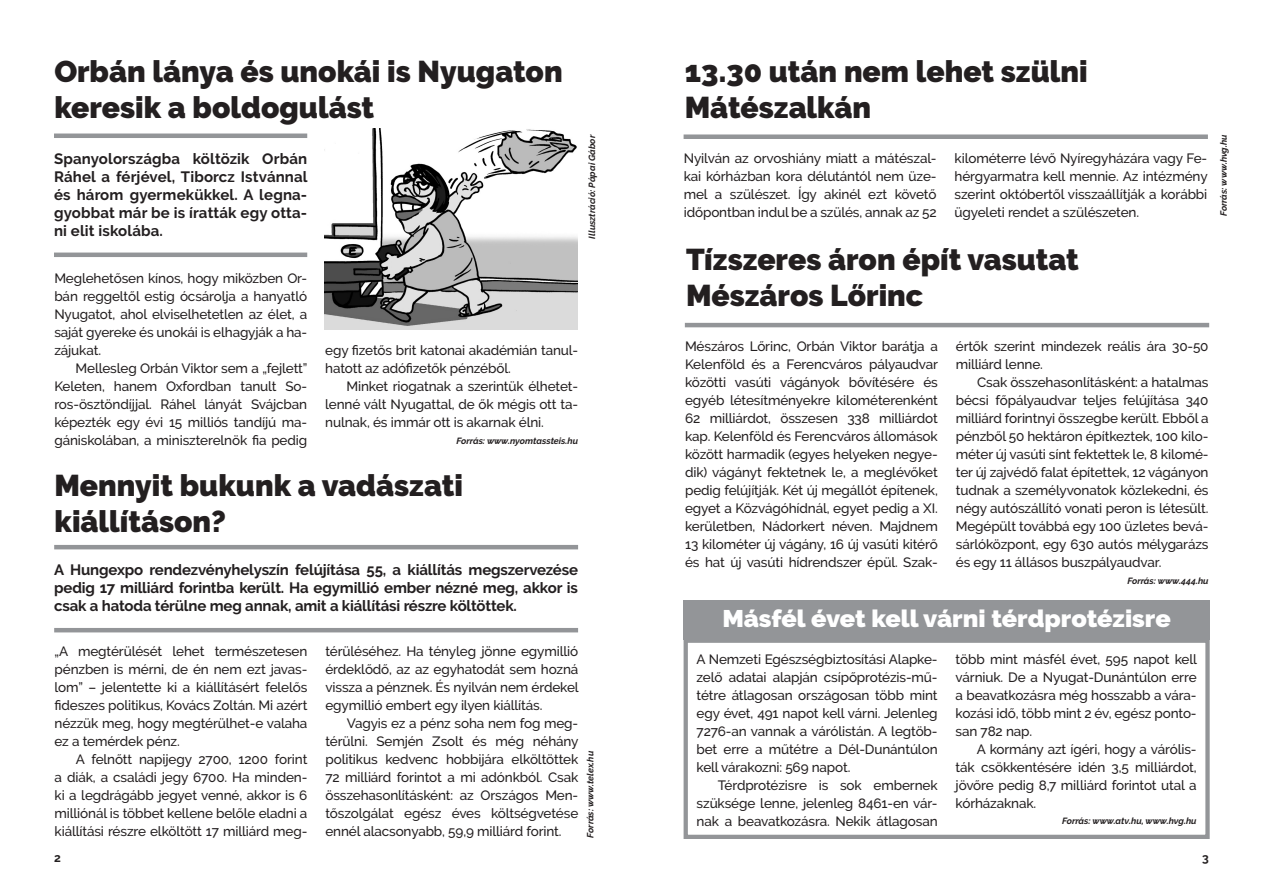
<style>
.page{position:relative;width:1263px;height:893px;background:#fff}
.page>*{position:absolute;margin:0;border:0;box-sizing:border-box;transform-origin:0 0}
._00_cím{font:900 30px/36px "Raleway";color:#231f20}
._00_kenyér{font:900 24px "Raleway";color:#fff;scale:1.05 1}
._00_lead{font:700 15px/18px "Raleway";letter-spacing:-.01em;color:#231f20;text-align:justify}
._00_kenyér-2{font:500 13.5px/18px "Raleway";letter-spacing:-.01em;color:#231f20;text-align:justify}
._00_box_kiemelt_text{font:700 12px "Raleway";color:#231f20}
._00_képalá{font:italic 700 9px "Raleway";color:#231f20}
</style>
<div class="page">
<div style="left:684px;top:600px;width:526px;height:39px;background:#939598"></div>
<div style="left:684px;top:638px;width:526px;height:201px;border:4px solid #939598"></div>
<div style="left:684px;top:134px;width:524px;height:5px;background:#939598"></div>
<hr style="left:54px;top:134px;width:253px;height:4px;background:#939598">
<hr style="left:54px;top:253px;width:253px;height:4px;background:#939598">
<hr style="left:54px;top:545px;width:524px;height:4px;background:#939598">
<hr style="left:54px;top:628px;width:524px;height:4px;background:#939598">
<img style="left:325px;top:129px;width:253px;height:200px">
<hr style="left:685px;top:323px;width:524px;height:4px;background:#939598">
<p class="_00_cím" style="left:54px;top:54px;width:510px">Orbán lánya és unokái is Nyugaton keresik a boldogulást</p>
<p class="_00_lead" style="left:54px;top:149px;width:255px">Spanyolországba költözik Orbán Ráhel a férjével, Tiborcz Istvánnal és három gyermekükkel. A legna&shy;gyobbat már be is íratták egy otta&shy;ni elit iskolába.</p>
<p class="_00_képalá" style="left:587px;top:239px;width:105px;rotate:-90deg">Illusztráció: Pápai Gábor</p>
<p class="_00_kenyér-2" style="left:54px;top:269px;width:254px">Meglehetősen kínos, hogy miközben Or&shy;bán reggeltől estig ócsárolja a hanyatló Nyugatot, ahol elviselhetetlen az élet, a saját gyereke és unokái is elhagyják a ha&shy;zájukat.</p>
<p class="_00_kenyér-2" style="left:54px;top:359px;width:255px;text-indent:21px">Mellesleg Orbán Viktor sem a „fejlett” Keleten, hanem Oxfordban tanult So&shy;ros-ösztöndíjjal. Ráhel lányát Svájcban képezték egy évi 15 milliós tandíjú ma&shy;gániskolában, a miniszterelnök fia pedig</p>
<p class="_00_kenyér-2" style="left:325px;top:341px;width:254px">egy fizetős brit katonai akadémián tanul&shy;hatott az adófizetők pénzéből.</p>
<p class="_00_kenyér-2" style="left:325px;top:377px;width:254px;text-indent:21px">Minket riogatnak a szerintük élhetet&shy;lenné vált Nyugattal, de ők mégis ott ta&shy;nulnak, és immár ott is akarnak élni.</p>
<p class="_00_képalá" style="left:456px;top:435px;width:123px">Forrás: www.nyomtassteis.hu</p>
<p class="_00_cím" style="left:55px;top:467px;width:410px">Mennyit bukunk a vadászati kiállításon?</p>
<p class="_00_lead" style="left:54px;top:561px;width:525px">A Hungexpo rendezvényhelyszín felújítása 55, a kiállítás megszervezése pedig 17 milliárd forintba került. Ha egymillió ember nézné meg, akkor is csak a hatoda térülne meg annak, amit a kiállítási részre költöttek.</p>
<p class="_00_kenyér-2" style="left:55px;top:642px;width:254px">„A megtérülését lehet természetesen pénzben is mérni, de én nem ezt javas&shy;lom” – jelentette ki a kiállításért felelős fideszes politikus, Kovács Zoltán. Mi azért nézzük meg, hogy megtérülhet-e valaha ez a temérdek pénz.</p>
<p class="_00_kenyér-2" style="left:55px;top:750px;width:254px;text-indent:21px">A felnőtt napijegy 2700, 1200 forint a diák, a családi jegy 6700. Ha minden&shy;ki a legdrágább jegyet venné, akkor is 6 milliónál is többet kellene belőle eladni a kiállítási részre elköltött 17 milliárd meg-</p>
<p class="_00_kenyér-2" style="left:325px;top:642px;width:255px">térüléséhez. Ha tényleg jönne egymillió érdeklődő, az az egyhatodát sem hozná vissza a pénznek. És nyilván nem érdekel egymillió embert egy ilyen kiállítás.</p>
<p class="_00_kenyér-2" style="left:325px;top:714px;width:255px;text-indent:21px">Vagyis ez a pénz soha nem fog meg&shy;térülni. Semjén Zsolt és még néhány politikus kedvenc hobbijára elköltöttek 72 milliárd forintot a mi adónkból. Csak összehasonlításként: az Országos Men&shy;tőszolgálat egész éves költségvetése ennél alacsonyabb, 59,9 milliárd forint.</p>
<p class="_00_képalá" style="left:585px;top:838px;width:88px;rotate:-90deg">Forrás: www.telex.hu</p>
<p class="_00_cím" style="left:685px;top:54px;width:404px">13.30 után nem lehet szülni<br>Mátészalkán</p>
<p class="_00_kenyér-2" style="left:684px;top:149px;width:254px">Nyilván az orvoshiány miatt a mátészal&shy;kai kórházban kora délutántól nem üze&shy;mel a szülészet. Így akinél ezt követő időpontban indul be a szülés, annak az 52</p>
<p class="_00_kenyér-2" style="left:954px;top:149px;width:255px">kilométerre lévő Nyíregyházára vagy Fe&shy;hérgyarmatra kell mennie. Az intézmény szerint októbertől visszaállítják a korábbi ügyeleti rendet a szülészeten.</p>
<p class="_00_cím" style="left:686px;top:242px;width:394px">Tízszeres áron épít vasutat<br>Mészáros Lőrinc</p>
<p class="_00_kenyér-2" style="left:685px;top:337px;width:255px">Mészáros Lőrinc, Orbán Viktor barátja a Kelenföld és a Ferencváros pályaudvar közötti vasúti vágányok bővítésére és egyéb létesítményekre kilométerenként 62 milliárdot, összesen 338 milliárdot kap. Kelenföld és Ferencváros állomások között harmadik (egyes helyeken negye&shy;dik) vágányt fektetnek le, a meglévőket pedig felújítják. Két új megállót építenek, egyet a Közvágóhídnál, egyet pedig a XI. kerületben, Nádorkert néven. Majdnem 13 kilométer új vágány, 16 új vasúti kitérő és hat új vasúti hídrendszer épül. Szak-</p>
<p class="_00_kenyér-2" style="left:956px;top:337px;width:254px">értők szerint mindezek reális ára 30-50 milliárd lenne.</p>
<p class="_00_kenyér-2" style="left:956px;top:373px;width:254px;text-indent:21px">Csak összehasonlításként: a hatalmas bécsi főpályaudvar teljes felújítása 340 milliárd forintnyi összegbe került. Ebből a pénzből 50 hektáron építkeztek, 100 kilo&shy;méter új vasúti sínt fektettek le, 8 kilomé&shy;ter új zajvédő falat építettek, 12 vágányon tudnak a személyvonatok közlekedni, és négy autószállító vonati peron is létesült.<br>Megépült továbbá egy 100 üzletes bevá&shy;sárlóközpont, egy 630 autós mélygarázs és egy 11 állásos buszpályaudvar.</p>
<p class="_00_képalá" style="left:1127px;top:575px;width:83px">Forrás: www.444.hu</p>
<p class="_00_kenyér" style="left:722px;top:605px;width:429px">Másfél évet kell várni térdprotézisre</p>
<p class="_00_kenyér-2" style="left:697px;top:650px;width:243px">A Nemzeti Egészségbiztosítási Alapke&shy;zelő adatai alapján csípőprotézis-mű&shy;tétre átlagosan országosan több mint egy évet, 491 napot kell várni. Jelenleg 7276-an vannak a várólistán. A legtöb&shy;bet erre a műtétre a Dél-Dunántúlon kell várakozni: 569 napot.</p>
<p class="_00_kenyér-2" style="left:697px;top:776px;width:243px;text-indent:21px">Térdprotézisre is sok embernek szüksége lenne, jelenleg 8461-en vár&shy;nak a beavatkozásra. Nekik átlagosan</p>
<p class="_00_kenyér-2" style="left:956px;top:650px;width:243px">több mint másfél évet, 595 napot kell várniuk. De a Nyugat-Dunántúlon erre a beavatkozásra még hosszabb a vára&shy;kozási idő, több mint 2 év, egész ponto&shy;san 782 nap.</p>
<p class="_00_kenyér-2" style="left:956px;top:740px;width:242px;text-indent:21px">A kormány azt ígéri, hogy a várólis&shy;ták csökkentésére idén 3,5 milliárdot, jövőre pedig 8,7 milliárd forintot utal a kórházaknak.</p>
<p class="_00_képalá" style="left:1062px;top:816px;width:136px">Forrás: www.atv.hu, www.hvg.hu</p>
<p class="_00_box_kiemelt_text" style="left:54px;top:851px;width:8px">2</p>
<p class="_00_box_kiemelt_text" style="left:1202px;top:851px;width:8px">3</p>
<p class="_00_képalá" style="left:1218px;top:216px;width:83px;rotate:-90deg">Forrás: www.hvg.hu</p>
</div>
